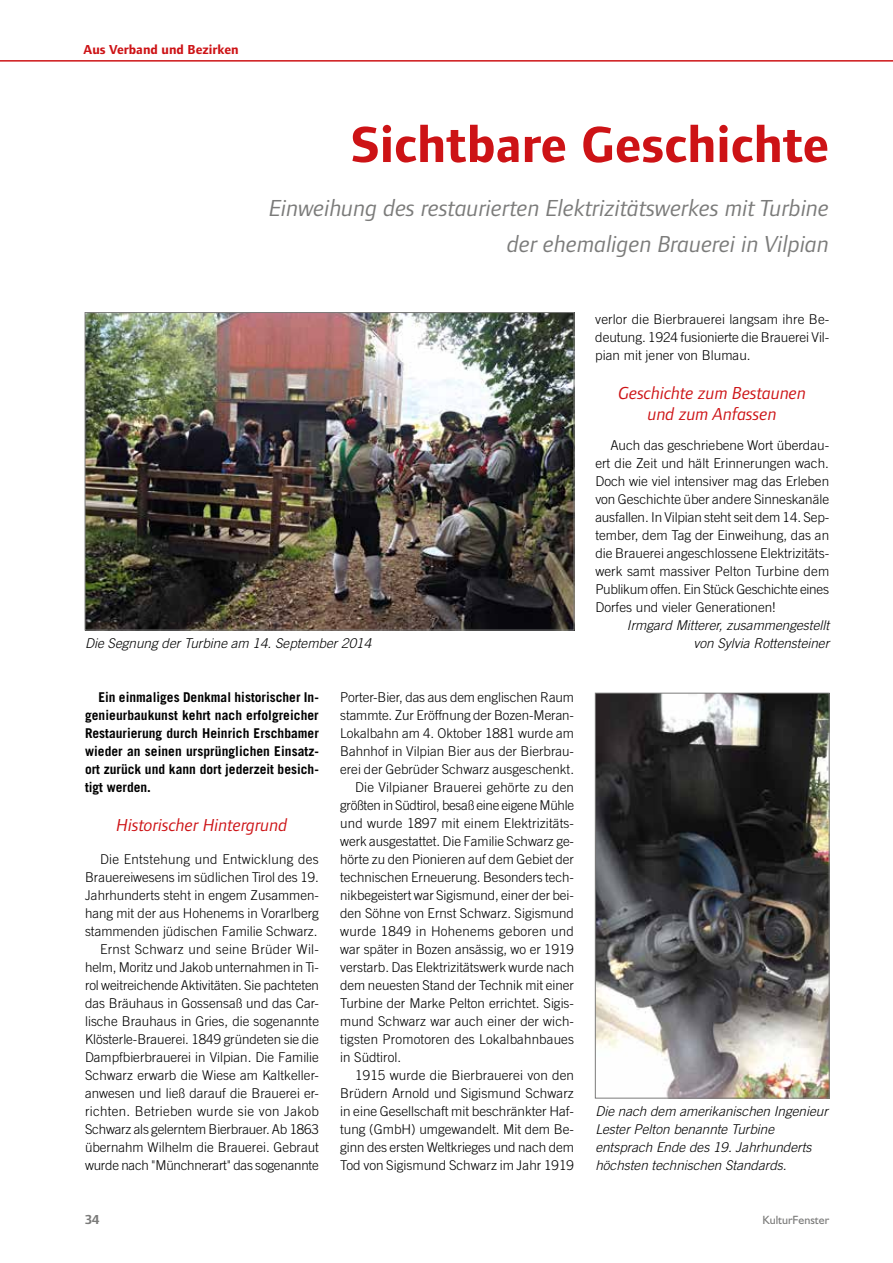
<style>
.page{position:relative;width:893px;height:1263px;background:#fff}
.page>*{position:absolute;margin:0;border:0;box-sizing:border-box;transform-origin:0 0}
.t1{font:700 52.5px "Foundry Form Sans";color:#cd1316}
.t2{font:italic 24px/36px "Foundry Form Sans";color:#7b7b7a;text-align:right}
.t3{font:italic 18px/21px "Foundry Form Sans";color:#cd1316;text-align:center}
.t4{font:300 13.5px/18px "Trade Gothic";color:#000;text-align:justify}
.t5{font:italic 300 13.5px/18px "Trade Gothic";color:#000}
.t6{font:700 13.5px/18px "Trade Gothic";color:#000;text-align:justify}
.t7{font:300 13.5px "Trade Gothic";letter-spacing:-.02em;color:#000}
.t8{font:300 13.5px "Trade Gothic";letter-spacing:.02em;color:#000}
.t9{font:700 13.5px "Foundry Form Sans";color:#cd1316}
.t10{font:700 13.5px "Foundry Form Sans";color:#7b7b7a}
.t11{font:12px "Humanist 521 BT";color:#7b7b7a}
</style>
<div class="page">
<hr style="left:0;top:60px;width:893px;height:2px;background:#cd1316">
<img style="left:597px;top:695px;width:230px;height:401px">
<div style="left:595px;top:693px;width:234px;height:405px;border:1px solid #7b7b7a"></div>
<img style="left:87px;top:314px;width:485px;height:314px">
<div style="left:85px;top:312px;width:489px;height:318px;border:1px solid #7b7b7a"></div>
<p class="t9" style="left:84px;top:42px;width:157px">Aus Verband und Bezirken</p>
<h1 class="t1" style="left:351px;top:115px;width:479px">Sichtbare Geschichte</h1>
<h2 class="t2" style="left:269px;top:190px;width:562px">Einweihung des restaurierten Elektrizitätswerkes mit Turbine der ehemaligen Brauerei in Vilpian</h2>
<p class="t5" style="left:85px;top:634px;width:288px">Die Segnung der Turbine am 14. September 2014</p>
<p class="t6" style="left:85px;top:688px;width:235px;text-indent:13px">Ein einmaliges Denkmal historischer In&shy;genieurbaukunst kehrt nach erfolgreicher Restaurierung durch Heinrich Erschbamer wieder an seinen ursprünglichen Einsatz&shy;ort zurück und kann dort jederzeit besich&shy;tigt werden.</p>
<h3 class="t3" style="left:117px;top:814px;width:172px">Historischer Hintergrund</h3>
<p class="t4" style="left:85px;top:850px;width:235px;text-align:right">Die Entstehung und Entwicklung des Brauereiwesens im südlichen Tirol des 19.<br>Jahrhunderts steht in engem Zusammen&shy;hang mit der aus Hohenems in Vorarlberg stammenden jüdischen Familie Schwarz.<br>Ernst Schwarz und seine Brüder Wil&shy;helm, Moritz und Jakob unternahmen in Ti&shy;rol weitreichende Aktivitäten. Sie pachteten das Bräuhaus in Gossensaß und das Car&shy;lische Brauhaus in Gries, die sogenannte Klösterle-Brauerei. 1849 gründeten sie die Dampfbierbrauerei in Vilpian. Die Familie Schwarz erwarb die Wiese am Kaltkeller&shy;anwesen und ließ darauf die Brauerei er&shy;richten. Betrieben wurde sie von Jakob Schwarz als gelerntem Bierbrauer. Ab 1863 übernahm Wilhelm die Brauerei. Gebraut wurde nach "Münchnerart" das sogenannte</p>
<p class="t4" style="left:340px;top:688px;width:235px">Porter-Bier, das aus dem englischen Raum</p>
<p class="t4" style="left:340px;top:706px;width:235px">stammte. Zur Eröffnung der Bozen-Meran-</p>
<p class="t4" style="left:340px;top:724px;width:235px">Lokalbahn am 4. Oktober 1881 wurde am</p>
<p class="t4" style="left:340px;top:742px;width:235px">Bahnhof in Vilpian Bier aus der Bierbrau-</p>
<p class="t4" style="left:340px;top:760px;width:235px">erei der Gebrüder Schwarz ausgeschenkt.</p>
<p class="t4" style="left:355px;top:778px;width:220px">Die Vilpianer Brauerei gehörte zu den</p>
<p class="t7" style="left:340px;top:797px;width:235px">größten in Südtirol, besaß eine eigene Mühle</p>
<p class="t4" style="left:340px;top:814px;width:235px">und wurde 1897 mit einem Elektrizitäts-</p>
<p class="t4" style="left:340px;top:832px;width:235px">werk ausgestattet. Die Familie Schwarz ge-</p>
<p class="t4" style="left:340px;top:850px;width:235px">hörte zu den Pionieren auf dem Gebiet der</p>
<p class="t4" style="left:340px;top:868px;width:235px">technischen Erneuerung. Besonders tech-</p>
<p class="t4" style="left:340px;top:886px;width:235px">nikbegeistert war Sigismund, einer der bei-</p>
<p class="t4" style="left:340px;top:904px;width:235px">den Söhne von Ernst Schwarz. Sigismund</p>
<p class="t8" style="left:340px;top:923px;width:235px">wurde 1849 in Hohenems geboren und</p>
<p class="t4" style="left:340px;top:940px;width:235px">war später in Bozen ansässig, wo er 1919</p>
<p class="t4" style="left:340px;top:958px;width:236px">verstarb. Das Elektrizitätswerk wurde nach</p>
<p class="t4" style="left:340px;top:976px;width:235px">dem neuesten Stand der Technik mit einer</p>
<p class="t4" style="left:340px;top:994px;width:235px">Turbine der Marke Pelton errichtet. Sigis-</p>
<p class="t4" style="left:340px;top:1012px;width:235px">mund Schwarz war auch einer der wich-</p>
<p class="t4" style="left:340px;top:1030px;width:235px">tigsten Promotoren des Lokalbahnbaues</p>
<p class="t4" style="left:340px;top:1048px;width:62px">in Südtirol.</p>
<p class="t4" style="left:355px;top:1066px;width:220px">1915 wurde die Bierbrauerei von den</p>
<p class="t4" style="left:340px;top:1084px;width:235px">Brüdern Arnold und Sigismund Schwarz</p>
<p class="t4" style="left:340px;top:1102px;width:235px">in eine Gesellschaft mit beschränkter Haf-</p>
<p class="t4" style="left:340px;top:1120px;width:235px">tung (GmbH) umgewandelt. Mit dem Be-</p>
<p class="t4" style="left:340px;top:1138px;width:235px">ginn des ersten Weltkrieges und nach dem</p>
<p class="t4" style="left:340px;top:1156px;width:235px">Tod von Sigismund Schwarz im Jahr 1919</p>
<p class="t4" style="left:595px;top:310px;width:235px">verlor die Bierbrauerei langsam ihre Be&shy;deutung. 1924 fusionierte die Brauerei Vil&shy;pian mit jener von Blumau.</p>
<h3 class="t3" style="left:618px;top:382px;width:189px">Geschichte zum Bestaunen und zum Anfassen</h3>
<p class="t4" style="left:595px;top:436px;width:235px;text-indent:15px">Auch das geschriebene Wort überdau&shy;ert die Zeit und hält Erinnerungen wach.<br>Doch wie viel intensiver mag das Erleben von Geschichte über andere Sinneskanäle ausfallen. In Vilpian steht seit dem 14. Sep&shy;tember, dem Tag der Einweihung, das an die Brauerei angeschlossene Elektrizitäts&shy;werk samt massiver Pelton Turbine dem Publikum offen. Ein Stück Geschichte eines Dorfes und vieler Generationen!</p>
<p class="t5" style="left:627px;top:616px;width:204px;text-align:right">Irmgard Mitterer, zusammengestellt von Sylvia Rottensteiner</p>
<p class="t5" style="left:595px;top:1102px;width:234px">Die nach dem amerikanischen Ingenieur Lester Pelton benannte Turbine entsprach Ende des 19. Jahrhunderts höchsten technischen Standards.</p>
<p class="t10" style="left:85px;top:1212px;width:16px">34</p>
<p class="t11" style="left:763px;top:1212px;width:68px">KulturFenster</p>
</div>
